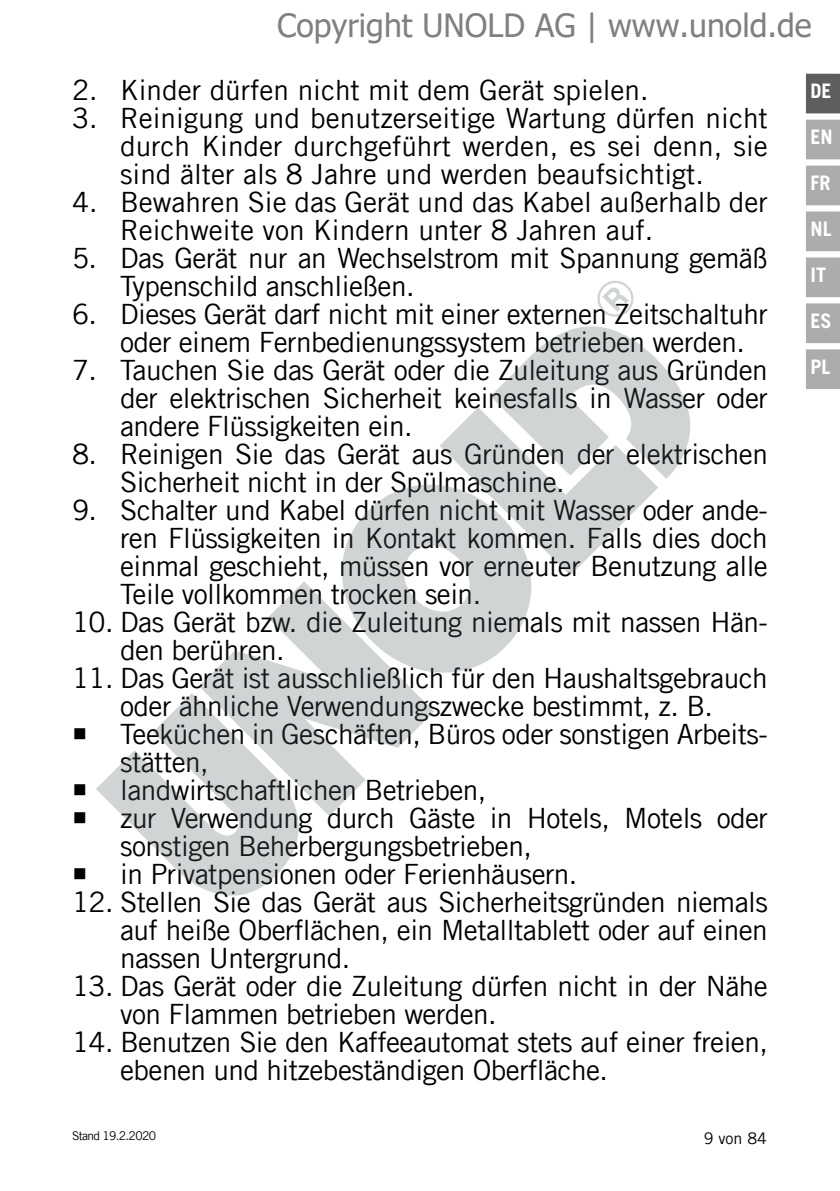
<style>
.page{position:relative;width:840px;height:1191px;background:#fff}
.page>*{position:absolute;margin:0;border:0;box-sizing:border-box;transform-origin:0 0}
.t1{font:32px "Tahoma";color:#808080}
.t2{font:28px/28px "Trade Gothic LT Com";letter-spacing:-.02em;color:#000}
.t3{font:28px/28px "Trade Gothic LT Com";color:#000}
.t4{font:700 20px "Trade Gothic LT Com";color:#fff}
.t5{font:16px "Trade Gothic LT Com";color:#000}
.t6{font:12px "Trade Gothic LT Com";letter-spacing:-.055em;color:#000}
</style>
<div class="page">
<div style="left:805px;top:74px;width:34px;height:39px;background:#5f5e5e"></div>
<div style="left:805px;top:120px;width:34px;height:39px;background:#acacac"></div>
<div style="left:805px;top:166px;width:34px;height:39px;background:#acacac"></div>
<div style="left:805px;top:211px;width:34px;height:40px;background:#acacac;border:2px solid #acacac"></div>
<div style="left:805px;top:257px;width:34px;height:40px;background:#acacac;border:2px solid #acacac"></div>
<div style="left:805px;top:303px;width:34px;height:40px;background:#acacac;border:2px solid #acacac"></div>
<div style="left:805px;top:349px;width:34px;height:40px;background:#acacac;border:2px solid #acacac"></div>
<svg style="left:530px;top:326px;width:161px;height:153px;fill:#d0d4d5"></svg>
<svg style="left:440px;top:357px;width:218px;height:219px;fill:#d0d4d5"></svg>
<svg style="left:342px;top:447px;width:226px;height:226px;fill:#d0d4d5"></svg>
<svg style="left:199px;top:581px;width:235px;height:235px;fill:#d0d4d5"></svg>
<svg style="left:96px;top:690px;width:231px;height:206px;fill:#d0d4d5"></svg>
<svg style="left:597px;top:280px;width:37px;height:37px"></svg>
<p class="t1" style="left:277px;top:4px;width:535px">Copyright UNOLD AG | www.unold.de</p>
<p class="t3" style="left:72px;top:76px;width:578px">2. Kinder dürfen nicht mit dem Gerät spielen.</p>
<p class="t2" style="left:120px;top:104px;width:649px;text-align:justify;text-indent:-48px">3. Reinigung und benutzerseitige Wartung dürfen nicht durch Kinder durchgeführt werden, es sei denn, sie sind älter als 8 Jahre und werden beaufsichtigt.</p>
<p class="t3" style="left:120px;top:188px;width:649px;text-indent:-48px">4. Bewahren Sie das Gerät und das Kabel außerhalb der<br>Reichweite von Kindern unter 8 Jahren auf.</p>
<p class="t2" style="left:120px;top:244px;width:649px;text-indent:-48px">5. Das Gerät nur an Wechselstrom mit Spannung gemäß<br>Typenschild anschließen.</p>
<p class="t2" style="left:120px;top:300px;width:649px;text-indent:-48px">6. Dieses Gerät darf nicht mit einer externen Zeitschaltuhr oder einem Fernbedienungssystem betrieben werden.</p>
<p class="t2" style="left:120px;top:356px;width:649px;text-align:justify;text-indent:-48px">7. Tauchen Sie das Gerät oder die Zuleitung aus Gründen der elektrischen Sicherheit keinesfalls in Wasser oder andere Flüssigkeiten ein.</p>
<p class="t2" style="left:120px;top:440px;width:649px;text-indent:-48px">8. Reinigen Sie das Gerät aus Gründen der elektrischen<br>Sicherheit nicht in der Spülmaschine.</p>
<p class="t2" style="left:120px;top:496px;width:649px;text-align:justify;text-indent:-48px">9. Schalter und Kabel dürfen nicht mit Wasser oder ande&shy;ren Flüssigkeiten in Kontakt kommen. Falls dies doch einmal geschieht, müssen vor erneuter Benutzung alle Teile vollkommen trocken sein.</p>
<p class="t2" style="left:120px;top:608px;width:649px;text-indent:-48px">10. Das Gerät bzw. die Zuleitung niemals mit nassen Hän&shy;den berühren.</p>
<p class="t2" style="left:120px;top:664px;width:649px;text-indent:-48px">11. Das Gerät ist ausschließlich für den Haushaltsgebrauch oder ähnliche Verwendungszwecke bestimmt, z. B.<br>Teeküchen in Geschäften, Büros oder sonstigen Arbeits&shy;stätten,<br>landwirtschaftlichen Betrieben,<br>zur Verwendung durch Gäste in Hotels, Motels oder sonstigen Beherbergungsbetrieben,<br>in Privatpensionen oder Ferienhäusern.</p>
<p class="t2" style="left:120px;top:888px;width:649px;text-align:justify;text-indent:-48px">12. Stellen Sie das Gerät aus Sicherheitsgründen niemals auf heiße Oberflächen, ein Metalltablett oder auf einen nassen Untergrund.</p>
<p class="t2" style="left:120px;top:972px;width:649px;text-indent:-48px">13. Das Gerät oder die Zuleitung dürfen nicht in der Nähe von Flammen betrieben werden.</p>
<p class="t2" style="left:120px;top:1028px;width:649px;text-indent:-48px">14. Benutzen Sie den Kaffeeautomat stets auf einer freien, ebenen und hitzebeständigen Oberfläche.</p>
<p class="t6" style="left:72px;top:1128px;width:85px">Stand 19.2.2020</p>
<p class="t5" style="left:703px;top:1128px;width:65px">9 von 84</p>
<p class="t4" style="left:810px;top:79px;width:23px">DE</p>
<p class="t4" style="left:810px;top:125px;width:24px">EN</p>
<p class="t4" style="left:810px;top:171px;width:21px">FR</p>
<p class="t4" style="left:810px;top:217px;width:23px">NL</p>
<p class="t4" style="left:810px;top:262px;width:17px">IT</p>
<p class="t4" style="left:810px;top:308px;width:23px">ES</p>
<p class="t4" style="left:810px;top:354px;width:21px">PL</p>
</div>
